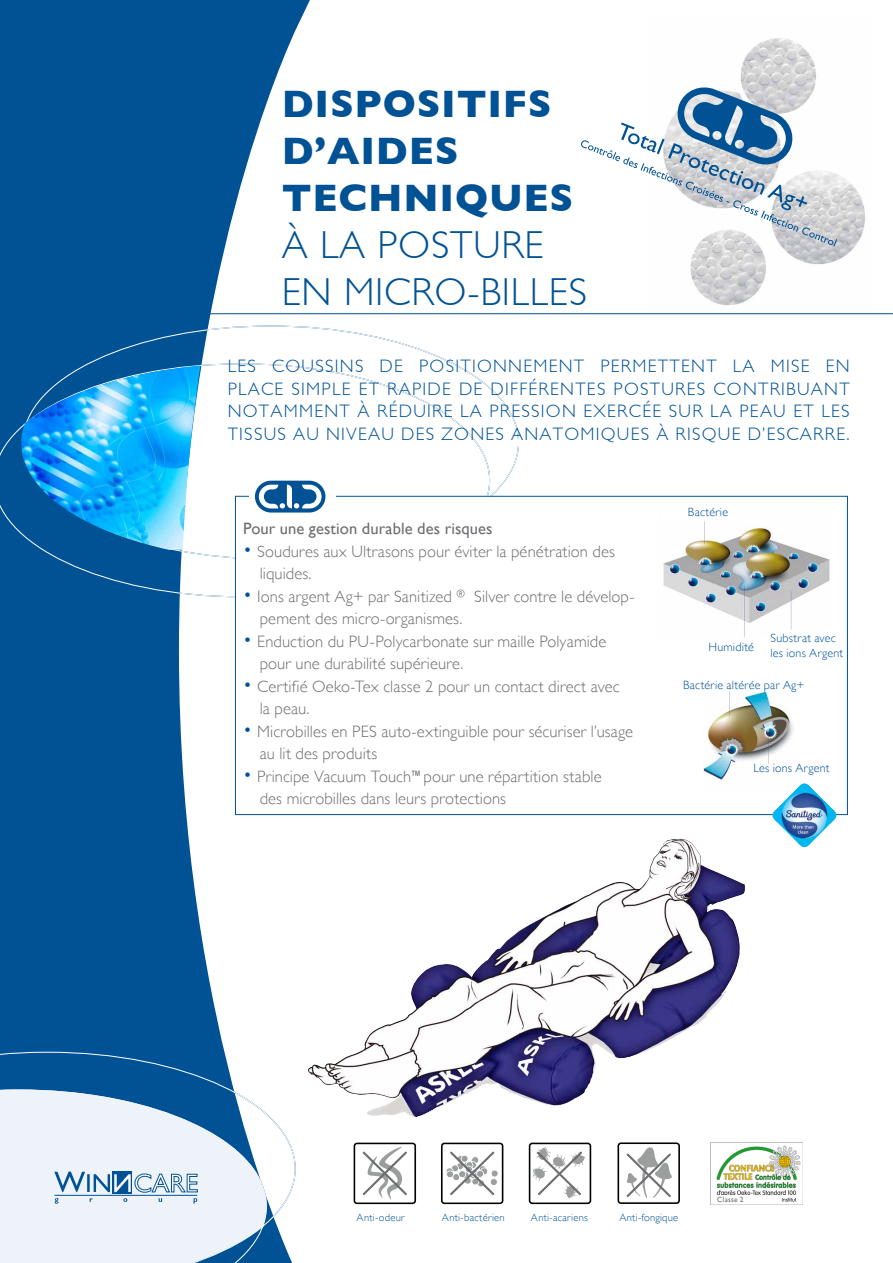
<style>
.page{position:relative;width:893px;height:1263px;background:#fff}
.page>*{position:absolute;margin:0;border:0;box-sizing:border-box;transform-origin:0 0}
.t1{font:700 39px/46.8px "Gill Sans";letter-spacing:.02em;color:#005295}
.t2{font:300 39px/46.8px "Gill Sans";letter-spacing:.02em;color:#005295}
.t3{font:300 18px/22.5px "Gill Sans";letter-spacing:.07em;color:#005295;text-align:justify}
.t4{font:300 16.5px/22.5px "Gill Sans";letter-spacing:.005em;color:#6d6e71}
.t5{font:16.5px "Gill Sans";letter-spacing:.005em;color:#6d6e71}
.t6{font:300 12px/14.4px "Gill Sans";letter-spacing:.02em;color:#005295}
.t7{font:300 10.5px "Gill Sans";letter-spacing:.025em;color:#005295}
.t8{font:7.5px "Gill Sans";letter-spacing:.025em;color:#6d6e71}
.s1{font-size:18px;color:#005295}
</style>
<div class="page">
<svg style="left:0;top:0;width:318px;height:1177px;fill:#005295"></svg>
<svg style="left:0;top:1052px;width:295px;height:211px"></svg>
<svg style="left:0;top:1089px;width:267px;height:174px;background:#cedeeb"></svg>
<svg style="left:113px;top:1192px;width:19px;height:1px"></svg>
<hr style="left:54px;top:1195px;width:143px;height:1px;background:#005295">
<svg style="left:55px;top:1198px;width:4px;height:5px"></svg>
<svg style="left:90px;top:1198px;width:3px;height:4px"></svg>
<svg style="left:123px;top:1198px;width:4px;height:4px"></svg>
<svg style="left:159px;top:1198px;width:3px;height:4px"></svg>
<svg style="left:194px;top:1198px;width:3px;height:5px"></svg>
<svg style="left:54px;top:1171px;width:144px;height:21px;background:#a0bed7"></svg>
<hr style="left:209px;top:313px;width:684px;height:1px;background:#005295">
<svg style="left:0;top:326px;width:519px;height:271px"></svg>
<img style="left:690px;top:38px;width:175px;height:267px">
<img style="left:308px;top:839px;width:371px;height:265px">
<div style="left:360px;top:1143px;width:61px;height:60px;background:linear-gradient(to bottom,#f9f9f9,#f9f9f9);border-radius:3px"></div>
<svg style="left:354px;top:1142px;width:62px;height:62px"></svg>
<svg style="left:441px;top:1142px;width:62px;height:62px"></svg>
<svg style="left:529px;top:1142px;width:62px;height:62px"></svg>
<svg style="left:617px;top:1142px;width:63px;height:62px"></svg>
<div style="left:235px;top:496px;width:613px;height:319px;background:#fff;border:1px solid #005295"></div>
<div style="left:249px;top:478px;width:87px;height:39px;background:#fff"></div>
<svg style="left:255px;top:481px;width:70px;height:31px"></svg>
<div style="left:243px;top:523px;width:398px;height:291px;background:#fff"></div>
<img style="left:663px;top:522px;width:167px;height:115px">
<div style="left:759px;top:636px;width:78px;height:34px;background:#fff"></div>
<img style="left:772px;top:783px;width:64px;height:64px">
<svg style="left:581px;top:84px;width:256px;height:162px"></svg>
<img style="left:703px;top:691px;width:90px;height:98px">
<img style="left:710px;top:1142px;width:93px;height:62px">
<div style="left:715px;top:1195px;width:34px;height:7px;background:#fff"></div>
<img style="left:21px;top:365px;width:179px;height:185px">
<h1 class="t1" style="left:282px;top:81px;width:293px">DISPOSITIFS<br>D’AIDES<br>TECHNIQUES</h1>
<h1 class="t2" style="left:282px;top:222px;width:307px">À LA POSTURE<br>EN MICRO-BILLES</h1>
<p class="t3" style="left:228px;top:355px;width:623px">LES COUSSINS DE POSITIONNEMENT PERMETTENT LA MISE EN PLACE SIMPLE ET RAPIDE DE DIFFÉRENTES POSTURES CONTRIBUANT NOTAMMENT À RÉDUIRE LA PRESSION EXERCÉE SUR LA PEAU ET LES TISSUS AU NIVEAU DES ZONES ANATOMIQUES À RISQUE D’ESCARRE.</p>
<p class="t5" style="left:243px;top:519px;width:251px">Pour une gestion durable des risques</p>
<p class="t4" style="left:260px;top:540px;width:357px;text-indent:-16px"><span class="s1">•</span> Soudures aux Ultrasons pour éviter la pénétration des liquides.</p>
<p class="t4" style="left:260px;top:585px;width:376px;text-indent:-16px"><span class="s1">•</span> Ions argent Ag+ par Sanitized ® Silver contre le dévelop&shy;pement des micro-organismes.</p>
<p class="t4" style="left:260px;top:630px;width:348px;text-indent:-16px"><span class="s1">•</span> Enduction du PU-Polycarbonate sur maille Polyamide pour une durabilité supérieure.</p>
<p class="t4" style="left:260px;top:675px;width:361px;text-indent:-16px"><span class="s1">•</span> Certifié Oeko-Tex classe 2 pour un contact direct avec la peau.</p>
<p class="t4" style="left:260px;top:720px;width:375px;text-indent:-16px"><span class="s1">•</span> Microbilles en PES auto-extinguible pour sécuriser l’usage au lit des produits</p>
<p class="t4" style="left:260px;top:765px;width:343px;text-indent:-16px"><span class="s1">•</span> Principe Vacuum Touch™pour une répartition stable des microbilles dans leurs protections</p>
<p class="t6" style="left:688px;top:505px;width:42px">Bactérie</p>
<p class="t6" style="left:708px;top:639px;width:47px">Humidité</p>
<p class="t6" style="left:770px;top:631px;width:74px">Substrat avec les ions Argent</p>
<p class="t6" style="left:683px;top:677px;width:123px">Bactérie altérée par Ag+</p>
<p class="t6" style="left:753px;top:761px;width:78px">Les ions Argent</p>
<p class="t8" style="left:717px;top:1194px;width:28px">Classe 2</p>
<p class="t7" style="left:442px;top:1212px;width:64px">Anti-bactérien</p>
<p class="t7" style="left:619px;top:1211px;width:60px">Anti-fongique</p>
<p class="t7" style="left:357px;top:1212px;width:50px">Anti-odeur</p>
<p class="t7" style="left:531px;top:1212px;width:58px">Anti-acariens</p>
</div>
